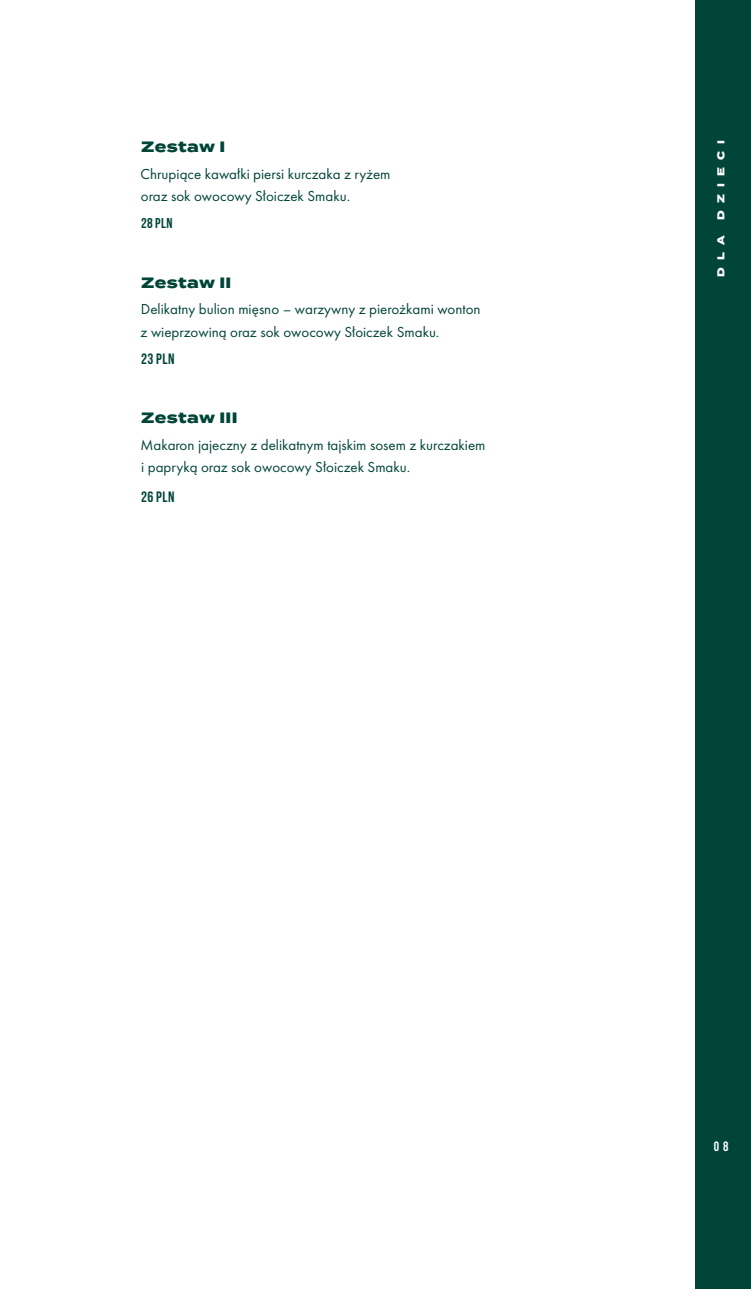
<style>
.page{position:relative;width:751px;height:1289px;background:#fff}
.page>*{position:absolute;margin:0;border:0;box-sizing:border-box;transform-origin:0 0}
.t1{font:15px/22.5px "Futura PT";color:#004538}
.t2{font:800 15px "Termina";letter-spacing:.025em;color:#004538}
.t3{font:700 15px "Bebas Neue";letter-spacing:.035em;color:#004538}
.t4{font:700 14.25px "Bebas Neue";color:#004538}
.t5{font:13.5px "Bebas Neue";color:#fff}
.t6{font:800 10.05px "Termina";letter-spacing:.7em;color:#fff}
</style>
<div class="page">
<div style="left:695px;top:0;width:55px;height:1288px;background:#004538"></div>
<p class="t2" style="left:141px;top:135px;width:86px">Zestaw I</p>
<p class="t1" style="left:140px;top:162px;width:251px">Chrupiące kawałki piersi kurczaka z ryżem oraz sok owocowy Słoiczek Smaku.</p>
<p class="t4" style="left:141px;top:215px;width:33px">28 PLN</p>
<p class="t2" style="left:141px;top:271px;width:92px">Zestaw II</p>
<p class="t1" style="left:141px;top:298px;width:341px">Delikatny bulion mięsno – warzywny z pierożkami wonton z wieprzowiną oraz sok owocowy Słoiczek Smaku.</p>
<p class="t3" style="left:141px;top:350px;width:35px">23 PLN</p>
<p class="t2" style="left:141px;top:406px;width:98px">Zestaw III</p>
<p class="t1" style="left:140px;top:433px;width:346px">Makaron jajeczny z delikatnym tajskim sosem z kurczakiem i papryką oraz sok owocowy Słoiczek Smaku.</p>
<p class="t3" style="left:141px;top:488px;width:35px">26 PLN</p>
<p class="t6" style="left:713px;top:219px;width:81px;rotate:-90deg">DZIECI</p>
<p class="t6" style="left:713px;top:277px;width:43px;rotate:-90deg">DLA</p>
<p class="t5" style="left:713px;top:1138px;width:16px">0 8</p>
</div>
